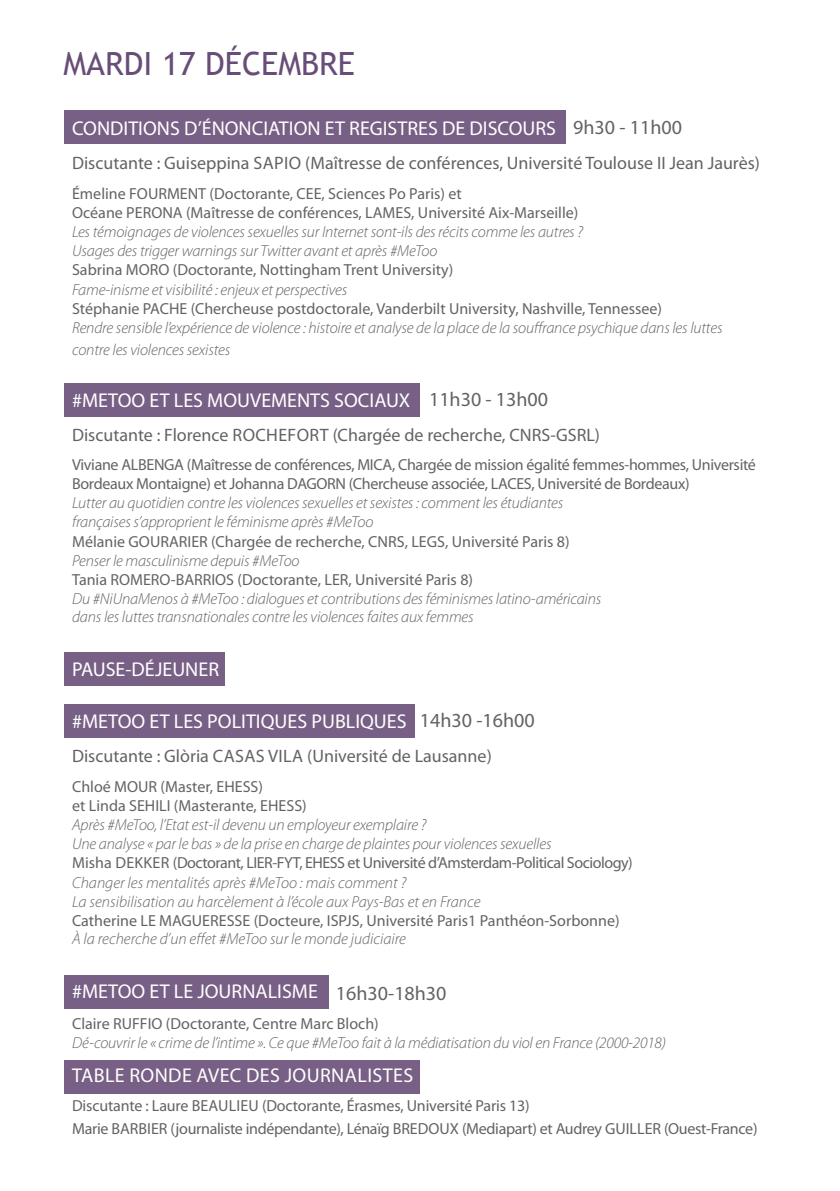
<style>
.page{position:relative;width:840px;height:1191px;background:#fff}
.page>*{position:absolute;margin:0;border:0;box-sizing:border-box;transform-origin:0 0}
.t1{font:32px "Trebuchet MS";color:#684d78}
.t2{font:20px "Myriad Pro";color:#fff}
.t3{font:20px "Myriad Pro";color:#646363}
.t4{font:20px "Myriad Pro";letter-spacing:.02em;color:#fff}
.t5{font:18px "Myriad Pro";color:#646363}
.t6{font:italic 300 16px/19.2px "Myriad Pro";letter-spacing:-.01em;color:#646363}
.t7{font:16px/19.2px "Myriad Pro";color:#646363}
.t8{font:16px/19.2px "Myriad Pro";letter-spacing:-.02em;color:#646363}
.t9{font:16px "Myriad Pro";letter-spacing:-.03em;color:#646363}
</style>
<div class="page">
<div style="left:64px;top:1060px;width:356px;height:33px;background:#775f85"></div>
<div style="left:64px;top:111px;width:501px;height:33px;background:#775f85"></div>
<div style="left:64px;top:383px;width:356px;height:33px;background:#775f85"></div>
<div style="left:64px;top:652px;width:161px;height:33px;background:#775f85"></div>
<div style="left:64px;top:704px;width:350px;height:33px;background:#775f85"></div>
<div style="left:64px;top:975px;width:265px;height:33px;background:#775f85"></div>
<h1 class="t1" style="left:63px;top:45px;width:293px">MARDI 17 DÉCEMBRE</h1>
<p class="t2" style="left:72px;top:118px;width:485px">CONDITIONS D’ÉNONCIATION ET REGISTRES DE DISCOURS</p>
<p class="t5" style="left:72px;top:153px;width:689px">Discutante : Guiseppina SAPIO (Maîtresse de conférences, Université Toulouse II Jean Jaurès)</p>
<p class="t7" style="left:72px;top:184px;width:507px">Émeline FOURMENT (Doctorante, CEE, Sciences Po Paris) et<br>Océane PERONA (Maîtresse de conférences, LAMES, Université Aix-Marseille)</p>
<p class="t6" style="left:72px;top:222px;width:512px">Les témoignages de violences sexuelles sur Internet sont-ils des récits comme les autres ?<br>Usages des trigger warnings sur Twitter avant et après #MeToo</p>
<p class="t7" style="left:72px;top:261px;width:382px">Sabrina MORO (Doctorante, Nottingham Trent University)</p>
<p class="t6" style="left:72px;top:280px;width:276px">Fame-inisme et visibilité : enjeux et perspectives</p>
<p class="t7" style="left:72px;top:299px;width:591px">Stéphanie PACHE (Chercheuse postdoctorale, Vanderbilt University, Nashville, Tennessee)</p>
<p class="t6" style="left:72px;top:317px;width:651px;line-height:21.6px">Rendre sensible l’expérience de violence : histoire et analyse de la place de la souffrance psychique dans les luttes contre les violences sexistes</p>
<p class="t2" style="left:72px;top:389px;width:339px">#METOO ET LES MOUVEMENTS SOCIAUX</p>
<p class="t5" style="left:72px;top:425px;width:529px">Discutante : Florence ROCHEFORT (Chargée de recherche, CNRS-GSRL)</p>
<p class="t8" style="left:72px;top:455px;width:685px">Viviane ALBENGA (Maîtresse de conférences, MICA, Chargée de mission égalité femmes-hommes, Université<br>Bordeaux Montaigne) et Johanna DAGORN (Chercheuse associée, LACES, Université de Bordeaux)</p>
<p class="t6" style="left:72px;top:494px;width:492px">Lutter au quotidien contre les violences sexuelles et sexistes : comment les étudiantes françaises s’approprient le féminisme après #MeToo</p>
<p class="t7" style="left:72px;top:532px;width:499px">Mélanie GOURARIER (Chargée de recherche, CNRS, LEGS, Université Paris 8)</p>
<p class="t6" style="left:72px;top:551px;width:229px">Penser le masculinisme depuis #MeToo</p>
<p class="t7" style="left:72px;top:570px;width:402px">Tania ROMERO-BARRIOS (Doctorante, LER, Université Paris 8)</p>
<p class="t6" style="left:72px;top:590px;width:530px;line-height:18px">Du #NiUnaMenos à #MeToo : dialogues et contributions des féminismes latino-américains dans les luttes transnationales contre les violences faites aux femmes</p>
<p class="t2" style="left:72px;top:658px;width:148px">PAUSE-DÉJEUNER</p>
<p class="t2" style="left:72px;top:710px;width:336px">#METOO ET LES POLITIQUES PUBLIQUES</p>
<p class="t5" style="left:72px;top:746px;width:421px">Discutante : Glòria CASAS VILA (Université de Lausanne)</p>
<p class="t7" style="left:72px;top:777px;width:236px">Chloé MOUR (Master, EHESS)<br>et Linda SEHILI (Masterante, EHESS)</p>
<p class="t6" style="left:72px;top:815px;width:480px">Après #MeToo, l’Etat est-il devenu un employeur exemplaire ?<br>Une analyse « par le bas » de la prise en charge de plaintes pour violences sexuelles</p>
<p class="t9" style="left:72px;top:854px;width:562px">Misha DEKKER (Doctorant, LIER-FYT, EHESS et Université d’Amsterdam-Political Sociology)</p>
<p class="t6" style="left:72px;top:873px;width:409px">Changer les mentalités après #MeToo : mais comment ?<br>La sensibilisation au harcèlement à l’école aux Pays-Bas et en France</p>
<p class="t7" style="left:72px;top:911px;width:548px">Catherine LE MAGUERESSE (Docteure, ISPJS, Université Paris1 Panthéon-Sorbonne)</p>
<p class="t6" style="left:72px;top:929px;width:335px">À la recherche d’un effet #MeToo sur le monde judiciaire</p>
<p class="t2" style="left:72px;top:980px;width:247px">#METOO ET LE JOURNALISME</p>
<p class="t7" style="left:72px;top:1014px;width:308px">Claire RUFFIO (Doctorante, Centre Marc Bloch)</p>
<p class="t6" style="left:72px;top:1034px;width:595px">Dé-couvrir le « crime de l’intime ». Ce que #MeToo fait à la médiatisation du viol en France (2000-2018)</p>
<p class="t4" style="left:72px;top:1064px;width:342px">TABLE RONDE AVEC DES JOURNALISTES</p>
<p class="t7" style="left:72px;top:1094px;width:686px;line-height:22.8px">Discutante : Laure BEAULIEU (Doctorante, Érasmes, Université Paris 13)<br>Marie BARBIER (journaliste indépendante), Lénaïg BREDOUX (Mediapart) et Audrey GUILLER (Ouest-France)</p>
<p class="t3" style="left:573px;top:116px;width:110px">9h30 - 11h00</p>
<p class="t3" style="left:429px;top:389px;width:120px">11h30 - 13h00</p>
<p class="t3" style="left:420px;top:710px;width:116px">14h30 -16h00</p>
<p class="t3" style="left:336px;top:982px;width:112px">16h30-18h30</p>
</div>
